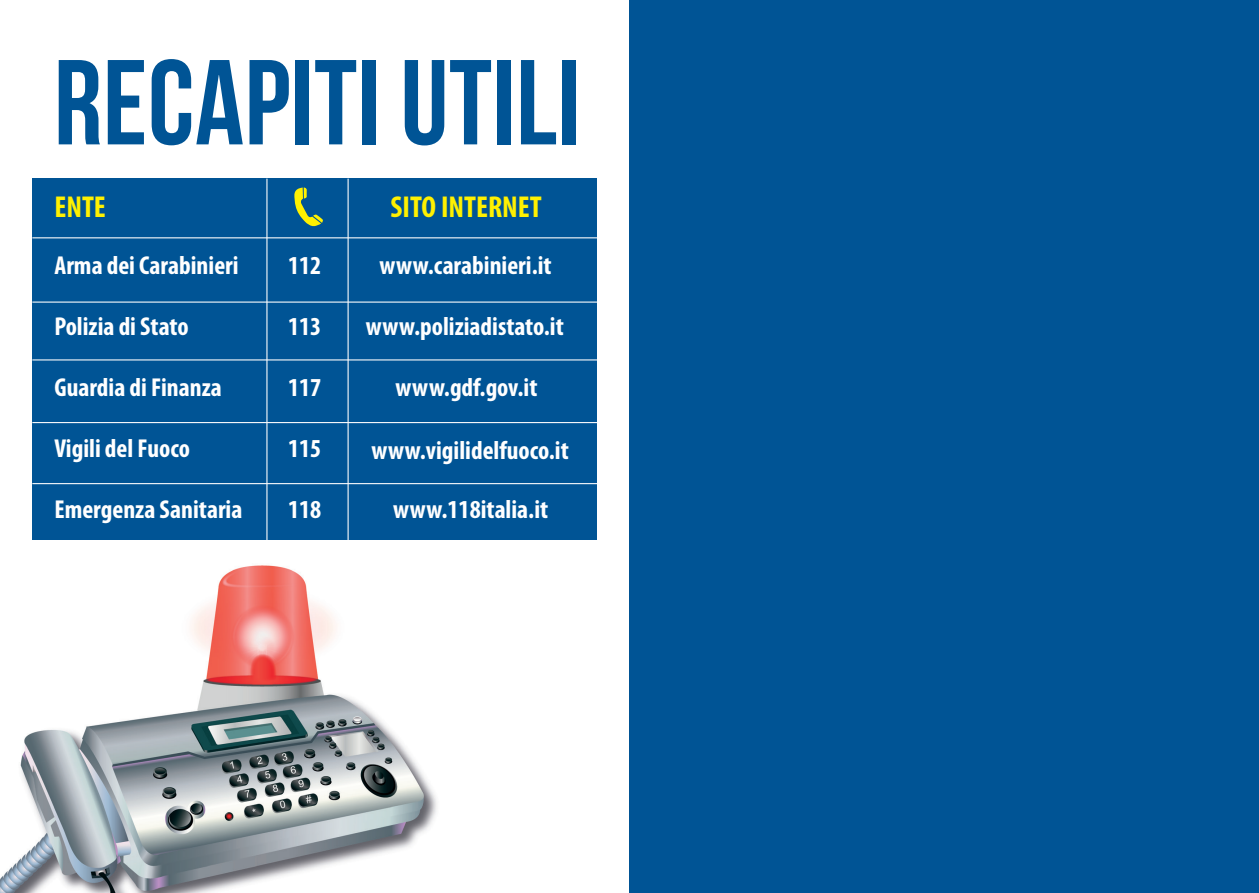
<style>
.page{position:relative;width:1259px;height:893px;background:#fff}
.page>*{position:absolute;margin:0;border:0;box-sizing:border-box;transform-origin:0 0}
.t1{font:120.45px "Bebas Neue";letter-spacing:.005em;color:#005495}
.t2{font:700 condensed 30.3px "Myriad Pro";color:#fff101}
.t3{font:700 condensed 25.95px "Myriad Pro";color:#fff}
</style>
<div class="page">
<img style="left:0;top:565px;width:437px;height:328px">
<div style="left:32px;top:179px;width:565px;height:361px;background:#005495"></div>
<hr style="left:32px;top:483px;width:565px;height:1px;background:#fff">
<hr style="left:32px;top:422px;width:565px;height:1px;background:#fff">
<hr style="left:32px;top:359px;width:565px;height:1px;background:#fff">
<hr style="left:32px;top:302px;width:565px;height:1px;background:#fff">
<hr style="left:32px;top:237px;width:565px;height:1px;background:#fff">
<hr style="left:266px;top:179px;width:1px;height:361px;background:#fff">
<hr style="left:347px;top:179px;width:2px;height:361px;background:#fff">
<div style="left:629px;top:0;width:630px;height:893px;background:#005495"></div>
<svg style="left:294px;top:188px;width:29px;height:38px"></svg>
<p class="t1" style="left:54px;top:37px;width:528px">RECAPITI UTILI</p>
<p class="t2" style="left:54px;top:191px;width:53px">ENTE</p>
<p class="t2" style="left:390px;top:191px;width:153px">SITO INTERNET</p>
<p class="t3" style="left:54px;top:251px;width:186px">Arma dei Carabinieri</p>
<p class="t3" style="left:288px;top:251px;width:35px">112</p>
<p class="t3" style="left:379px;top:251px;width:174px">www.carabinieri.it</p>
<p class="t3" style="left:54px;top:312px;width:136px">Polizia di Stato</p>
<p class="t3" style="left:288px;top:312px;width:35px">113</p>
<p class="t3" style="left:366px;top:312px;width:199px">www.poliziadistato.it</p>
<p class="t3" style="left:54px;top:373px;width:169px">Guardia di Finanza</p>
<p class="t3" style="left:288px;top:373px;width:35px">117</p>
<p class="t3" style="left:395px;top:373px;width:143px">www.gdf.gov.it</p>
<p class="t3" style="left:54px;top:434px;width:137px">Vigili del Fuoco</p>
<p class="t3" style="left:288px;top:434px;width:35px">115</p>
<p class="t3" style="left:371px;top:436px;width:199px">www.vigilidelfuoco.it</p>
<p class="t3" style="left:54px;top:495px;width:189px">Emergenza Sanitaria</p>
<p class="t3" style="left:288px;top:495px;width:35px">118</p>
<p class="t3" style="left:393px;top:495px;width:157px">www.118italia.it</p>
</div>
